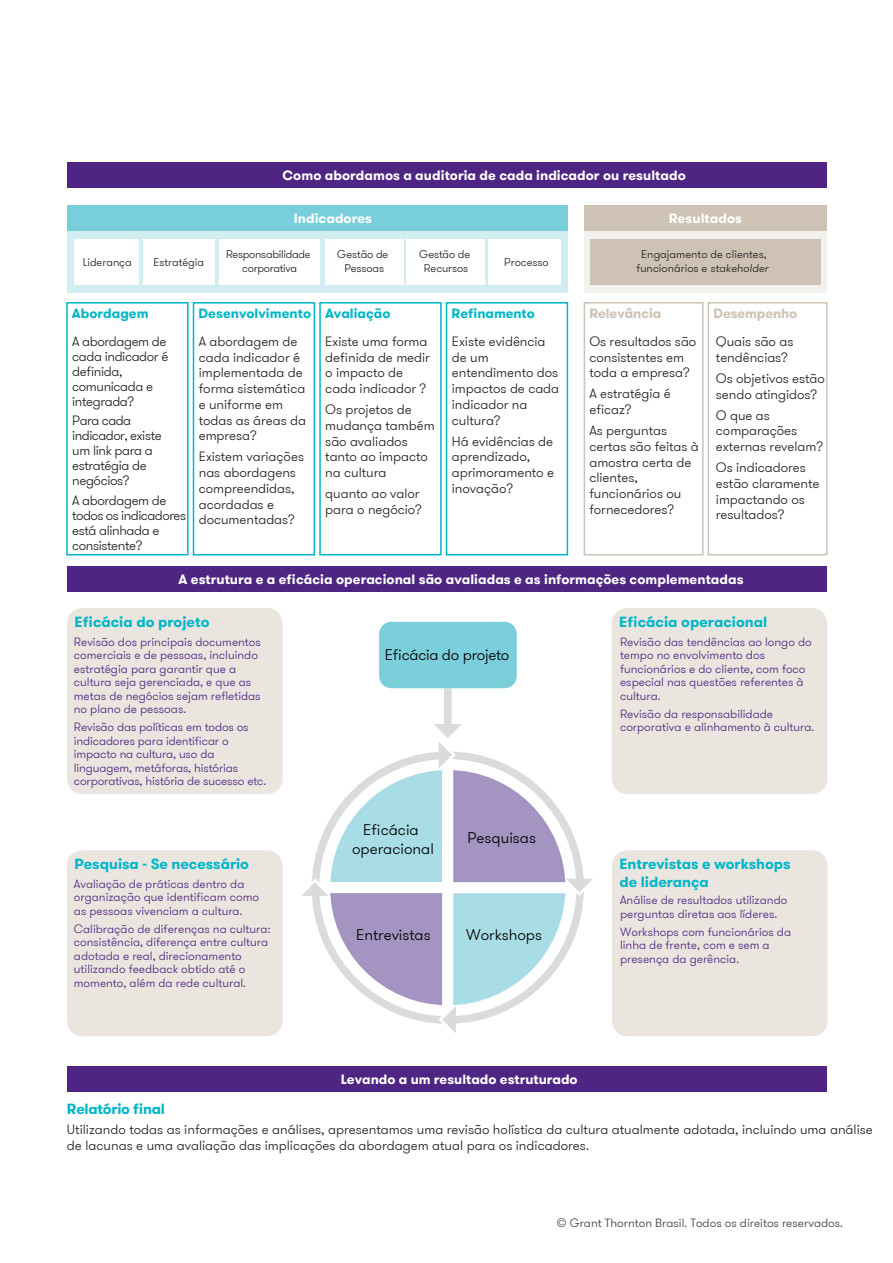
<style>
.page{position:relative;width:893px;height:1263px;background:#fff}
.page>*{position:absolute;margin:0;border:0;box-sizing:border-box;transform-origin:0 0}
.t1{font:300 15.45px/18.6px "GT Walsheim Pro";color:#000001;text-align:center}
.t2{font:300 15.45px "GT Walsheim Pro";letter-spacing:-.02em;color:#000001}
.t3{font:700 14.7px/17.7px "GT Walsheim Pro";letter-spacing:-.005em;color:#00b6c8}
.t4{font:300 13.5px/15.8px "GT Walsheim Pro";letter-spacing:-.005em;color:#231f20}
.t5{font:700 13.5px "GT Walsheim Pro";letter-spacing:.005em;color:#fff}
.t6{font:300 13.5px/15px "GT Walsheim Pro";letter-spacing:-.03em;color:#231f20}
.t7{font:700 13.5px "GT Walsheim Pro";color:#00b6c8}
.t8{font:700 13.5px "GT Walsheim Pro";letter-spacing:-.005em;color:#cdc2b4}
.t9{font:300 12px/13.5px "GT Walsheim Pro";color:#4e2582}
.t10{font:300 12px "GT Walsheim Pro";color:#3e3e3f}
.t11{font:300 11.25px/13.5px "GT Walsheim Pro";letter-spacing:-.005em;color:#231f20;text-align:center}
.t12{font:300 11.25px/13.5px "GT Walsheim Pro";letter-spacing:-.025em;color:#231f20;text-align:center}
.s1{font-style:italic}
</style>
<div class="page">
<div style="left:584px;top:205px;width:243px;height:87px;background:#f3f1ee"></div>
<div style="left:67px;top:205px;width:500px;height:87px;background:#d2edf1"></div>
<div style="left:67px;top:162px;width:759px;height:26px;background:#4e2582"></div>
<div style="left:67px;top:205px;width:500px;height:26px;background:#78cfdb"></div>
<div style="left:584px;top:205px;width:242px;height:26px;background:#cdc2b4"></div>
<div style="left:143px;top:239px;width:71px;height:45px;background:#fff"></div>
<div style="left:489px;top:239px;width:72px;height:45px;background:#fff"></div>
<div style="left:407px;top:239px;width:78px;height:45px;background:#fff"></div>
<div style="left:325px;top:239px;width:78px;height:45px;background:#fff"></div>
<div style="left:219px;top:239px;width:101px;height:45px;background:#fff"></div>
<div style="left:74px;top:239px;width:65px;height:45px;background:#fff"></div>
<div style="left:193px;top:302px;width:122px;height:253px;border:2px solid #00b6c8"></div>
<div style="left:446px;top:302px;width:122px;height:253px;border:2px solid #00b6c8"></div>
<div style="left:319px;top:302px;width:123px;height:253px;border:2px solid #00b6c8"></div>
<div style="left:66px;top:302px;width:123px;height:253px;border:2px solid #00b6c8"></div>
<div style="left:708px;top:302px;width:120px;height:253px;border:2px solid #cdc2b4"></div>
<div style="left:584px;top:302px;width:120px;height:253px;border:2px solid #cdc2b4"></div>
<div style="left:590px;top:239px;width:231px;height:45px;background:#cdc2b4"></div>
<div style="left:67px;top:566px;width:759px;height:26px;background:#4e2582"></div>
<div style="left:67px;top:608px;width:216px;height:186px;background:#eae6df;border-radius:16px"></div>
<div style="left:67px;top:850px;width:216px;height:186px;background:#eae6df;border-radius:16px"></div>
<div style="left:612px;top:608px;width:215px;height:186px;background:#eae6df;border-radius:16px"></div>
<div style="left:612px;top:850px;width:216px;height:186px;background:#eae6df;border-radius:16px"></div>
<div style="left:444px;top:688px;width:8px;height:38px;background:#dadbdd"></div>
<svg style="left:301px;top:724px;width:292px;height:309px"></svg>
<div style="left:379px;top:622px;width:138px;height:66px;background:#7acfdb;border-radius:12px"></div>
<div style="left:67px;top:1066px;width:759px;height:26px;background:#4e2582"></div>
<p class="t11" style="left:83px;top:255px;width:51px">Liderança</p>
<p class="t5" style="left:283px;top:167px;width:405px">Como abordamos a auditoria de cada indicador ou resultado</p>
<p class="t5" style="left:294px;top:209px;width:80px">Indicadores</p>
<p class="t5" style="left:669px;top:209px;width:75px">Resultados</p>
<p class="t11" style="left:337px;top:248px;width:53px">Gestão de<br>Pessoas</p>
<p class="t11" style="left:419px;top:248px;width:53px">Gestão de<br>Recursos</p>
<p class="t12" style="left:226px;top:248px;width:86px">Responsabilidade corporativa</p>
<p class="t11" style="left:153px;top:255px;width:52px">Estratégia</p>
<p class="t11" style="left:504px;top:255px;width:46px">Processo</p>
<p class="t11" style="left:636px;top:248px;width:133px">Engajamento de clientes, funcionários e <span class="s1">stakeholder</span></p>
<p class="t7" style="left:72px;top:304px;width:78px">Abordagem</p>
<p class="t7" style="left:198px;top:304px;width:193px">Desenvolvimento Avaliação</p>
<p class="t7" style="left:452px;top:304px;width:85px">Refinamento</p>
<p class="t8" style="left:589px;top:304px;width:73px">Relevância</p>
<p class="t8" style="left:713px;top:304px;width:85px">Desempenho</p>
<p class="t6" style="left:72px;top:334px;width:98px">A abordagem de cada indicador é definida, comunicada e integrada?</p>
<p class="t6" style="left:72px;top:413px;width:91px">Para cada indicador, existe um link para a estratégia de negócios?</p>
<p class="t6" style="left:72px;top:493px;width:115px">A abordagem de todos os indicadores está alinhada e consistente?</p>
<p class="t4" style="left:199px;top:333px;width:109px">A abordagem de cada indicador é implementada de forma sistemática e uniforme em todas as áreas da empresa?</p>
<p class="t4" style="left:199px;top:449px;width:107px">Existem variações nas abordagens compreendidas, acordadas e documentadas?</p>
<p class="t4" style="left:325px;top:334px;width:106px">Existe uma forma definida de medir o impacto de cada indicador ?</p>
<p class="t4" style="left:325px;top:402px;width:111px">Os projetos de mudança também são avaliados tanto ao impacto na cultura</p>
<p class="t4" style="left:325px;top:486px;width:98px">quanto ao valor para o negócio?</p>
<p class="t4" style="left:452px;top:334px;width:109px">Existe evidência de um entendimento dos impactos de cada indicador na cultura?</p>
<p class="t4" style="left:452px;top:433px;width:104px">Há evidências de aprendizado, aprimoramento e inovação?</p>
<p class="t4" style="left:589px;top:334px;width:108px">Os resultados são consistentes em toda a empresa?</p>
<p class="t4" style="left:589px;top:386px;width:83px">A estratégia é eficaz?</p>
<p class="t4" style="left:589px;top:423px;width:111px">As perguntas certas são feitas à amostra certa de clientes, funcionários ou fornecedores?</p>
<p class="t4" style="left:716px;top:334px;width:79px">Quais são as tendências?</p>
<p class="t4" style="left:716px;top:370px;width:110px">Os objetivos estão sendo atingidos?</p>
<p class="t4" style="left:716px;top:407px;width:109px">O que as comparações externas revelam?</p>
<p class="t4" style="left:716px;top:460px;width:105px">Os indicadores estão claramente impactando os resultados?</p>
<p class="t5" style="left:179px;top:571px;width:566px">A estrutura e a eficácia operacional são avaliadas e as informações complementadas</p>
<p class="t3" style="left:75px;top:613px;width:137px">Eficácia do projeto</p>
<p class="t3" style="left:619px;top:613px;width:150px">Eficácia operacional</p>
<p class="t9" style="left:74px;top:635px;width:189px">Revisão dos principais documentos comerciais e de pessoas, incluindo estratégia para garantir que a cultura seja gerenciada, e que as metas de negócios sejam refletidas no plano de pessoas.</p>
<p class="t9" style="left:74px;top:720px;width:194px">Revisão das políticas em todos os indicadores para identificar o impacto na cultura, uso da linguagem, metáforas, histórias corporativas, história de sucesso etc.</p>
<p class="t3" style="left:75px;top:855px;width:176px">Pesquisa - Se necessário</p>
<p class="t9" style="left:74px;top:877px;width:187px">Avaliação de práticas dentro da organização que identificam como as pessoas vivenciam a cultura.</p>
<p class="t9" style="left:74px;top:922px;width:198px">Calibração de diferenças na cultura: consistência, diferença entre cultura adotada e real, direcionamento utilizando feedback obtido até o momento, além da rede cultural.</p>
<p class="t2" style="left:385px;top:645px;width:126px">Eficácia do projeto</p>
<p class="t1" style="left:352px;top:821px;width:83px">Eficácia operacional</p>
<p class="t1" style="left:467px;top:828px;width:70px">Pesquisas</p>
<p class="t1" style="left:356px;top:926px;width:76px">Entrevistas</p>
<p class="t1" style="left:466px;top:926px;width:77px">Workshops</p>
<p class="t9" style="left:620px;top:635px;width:193px">Revisão das tendências ao longo do tempo no envolvimento dos funcionários e do cliente, com foco especial nas questões referentes à cultura.</p>
<p class="t9" style="left:620px;top:707px;width:196px">Revisão da responsabilidade corporativa e alinhamento à cultura.</p>
<p class="t3" style="left:619px;top:855px;width:173px">Entrevistas e workshops de liderança</p>
<p class="t9" style="left:620px;top:894px;width:169px">Análise de resultados utilizando perguntas diretas aos líderes.</p>
<p class="t9" style="left:620px;top:925px;width:173px">Workshops com funcionários da linha de frente, com e sem a presença da gerência.</p>
<p class="t5" style="left:341px;top:1070px;width:238px">Levando a um resultado estruturado</p>
<p class="t3" style="left:67px;top:1100px;width:100px">Relatório final</p>
<p class="t4" style="left:67px;top:1122px;width:807px;line-height:16.2px">Utilizando todas as informações e análises, apresentamos uma revisão holística da cultura atualmente adotada, incluindo uma análise de lacunas e uma avaliação das implicações da abordagem atual para os indicadores.</p>
<p class="t10" style="left:557px;top:1215px;width:288px">© Grant Thornton Brasil. Todos os direitos reservados.</p>
</div>
